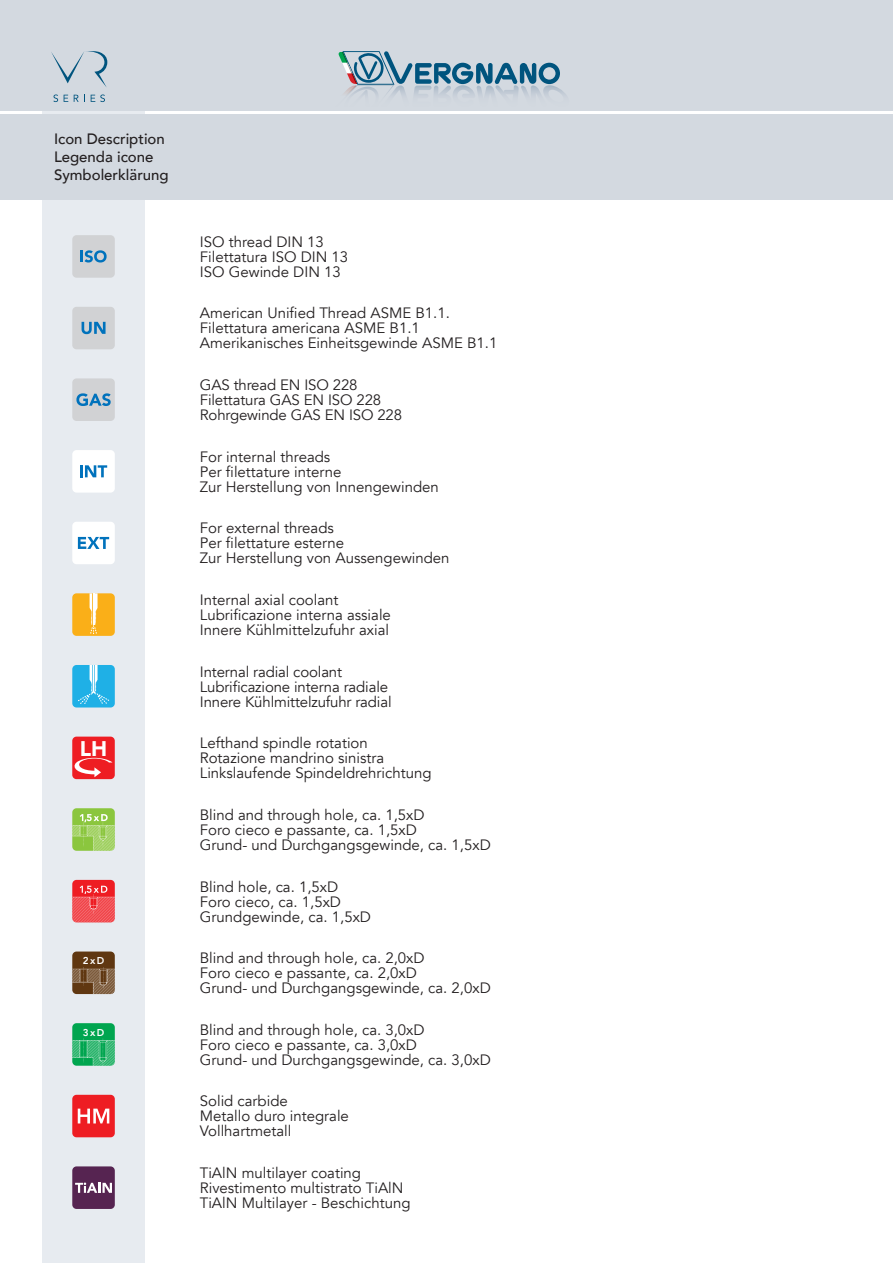
<style>
.page{position:relative;width:893px;height:1263px;background:#fff}
.page>*{position:absolute;margin:0;border:0;box-sizing:border-box;transform-origin:0 0}
.t1{font:900 21.15px "Avenir";color:#fff}
.t2{font:15px/15px "Avenir";color:#231f20}
.t3{font:500 15px/18px "Avenir";color:#231f20}
.t4{font:800 9.9px "Avenir";color:#fff}
</style>
<div class="page">
<div style="left:43px;top:0;width:102px;height:1263px;background:#e7ebf0"></div>
<div style="left:72px;top:1023px;width:43px;height:43px;background:#00a54f;border-radius:4px"></div>
<svg style="left:72px;top:1038px;width:43px;height:28px"></svg>
<div style="left:72px;top:951px;width:43px;height:43px;background:#603711;border-radius:4px"></div>
<svg style="left:72px;top:967px;width:43px;height:27px"></svg>
<div style="left:72px;top:808px;width:43px;height:43px;background:#8bc63e;border-radius:4px"></div>
<svg style="left:72px;top:814px;width:43px;height:37px"></svg>
<div style="left:72px;top:235px;width:43px;height:43px;background:#d1d2d4;border-radius:4px"></div>
<svg style="left:80px;top:250px;width:27px;height:12px"></svg>
<div style="left:72px;top:450px;width:43px;height:43px;background:#fff;border-radius:4px"></div>
<svg style="left:80px;top:465px;width:27px;height:12px"></svg>
<div style="left:72px;top:593px;width:43px;height:43px;background:#faaf18;border-radius:4px"></div>
<svg style="left:90px;top:593px;width:8px;height:41px"></svg>
<div style="left:72px;top:665px;width:43px;height:42px;background:#1fb0e6;border-radius:4px"></div>
<svg style="left:78px;top:665px;width:31px;height:39px"></svg>
<div style="left:72px;top:880px;width:43px;height:42px;background:#ee1d23;border-radius:4px"></div>
<svg style="left:72px;top:886px;width:43px;height:36px"></svg>
<div style="left:72px;top:1095px;width:43px;height:42px;background:#ee1d23;border-radius:4px"></div>
<svg style="left:78px;top:1108px;width:31px;height:15px"></svg>
<div style="left:72px;top:1166px;width:43px;height:43px;background:#562451;border-radius:4px"></div>
<svg style="left:75px;top:1182px;width:37px;height:11px"></svg>
<div style="left:72px;top:737px;width:43px;height:42px;background:#ee1d23;border-radius:4px"></div>
<svg style="left:72px;top:750px;width:41px;height:27px"></svg>
<div style="left:72px;top:378px;width:43px;height:43px;background:#d1d2d4;border-radius:4px"></div>
<svg style="left:76px;top:393px;width:35px;height:13px"></svg>
<div style="left:72px;top:522px;width:43px;height:42px;background:#fff;border-radius:4px"></div>
<svg style="left:78px;top:537px;width:31px;height:12px"></svg>
<div style="left:72px;top:307px;width:43px;height:42px;background:#d1d2d4;border-radius:4px"></div>
<svg style="left:82px;top:322px;width:24px;height:12px"></svg>
<div style="left:0;top:0;width:893px;height:111px;background:#d3d9e0"></div>
<svg style="left:324px;top:51px;width:245px;height:64px"></svg>
<svg style="left:51px;top:51px;width:56px;height:36px"></svg>
<svg style="left:53px;top:94px;width:5px;height:8px"></svg>
<svg style="left:64px;top:95px;width:4px;height:7px"></svg>
<svg style="left:74px;top:95px;width:11px;height:7px"></svg>
<svg style="left:91px;top:94px;width:14px;height:8px"></svg>
<div style="left:0;top:115px;width:893px;height:85px;background:#d3d9e0"></div>
<p class="t3" style="left:54px;top:129px;width:116px">Icon Description<br>Legenda icone<br>Symbolerklärung</p>
<h1 class="t1" style="left:80px;top:730px;width:29px">LH</h1>
<p class="t4" style="left:83px;top:952px;width:23px">2 x D</p>
<p class="t4" style="left:83px;top:1023px;width:23px">3 x D</p>
<p class="t2" style="left:200px;top:234px;width:150px">ISO thread DIN 13<br>Filettatura ISO DIN 13<br>ISO Gewinde DIN 13</p>
<p class="t2" style="left:200px;top:306px;width:299px">American Unified Thread ASME B1.1.<br>Filettatura americana ASME B1.1<br>Amerikanisches Einheitsgewinde ASME B1.1</p>
<p class="t2" style="left:200px;top:378px;width:204px">GAS thread EN ISO 228<br>Filettatura GAS EN ISO 228<br>Rohrgewinde GAS EN ISO 228</p>
<p class="t2" style="left:200px;top:449px;width:240px">For internal threads<br>Per filettature interne<br>Zur Herstellung von Innengewinden</p>
<p class="t2" style="left:200px;top:521px;width:251px">For external threads<br>Per filettature esterne<br>Zur Herstellung von Aussengewinden</p>
<p class="t2" style="left:200px;top:593px;width:193px">Internal axial coolant<br>Lubrificazione interna assiale<br>Innere Kühlmittelzufuhr axial</p>
<p class="t2" style="left:200px;top:664px;width:193px">Internal radial coolant<br>Lubrificazione interna radiale<br>Innere Kühlmittelzufuhr radial</p>
<p class="t2" style="left:200px;top:736px;width:233px">Lefthand spindle rotation<br>Rotazione mandrino sinistra<br>Linkslaufende Spindeldrehrichtung</p>
<p class="t2" style="left:200px;top:807px;width:292px">Blind and through hole, ca. 1,5xD<br>Foro cieco e passante, ca. 1,5xD<br>Grund- und Durchgangsgewinde, ca. 1,5xD</p>
<p class="t2" style="left:200px;top:879px;width:173px">Blind hole, ca. 1,5xD<br>Foro cieco, ca. 1,5xD<br>Grundgewinde, ca. 1,5xD</p>
<p class="t2" style="left:200px;top:951px;width:292px">Blind and through hole, ca. 2,0xD<br>Foro cieco e passante, ca. 2,0xD<br>Grund- und Durchgangsgewinde, ca. 2,0xD</p>
<p class="t2" style="left:200px;top:1022px;width:292px">Blind and through hole, ca. 3,0xD<br>Foro cieco e passante, ca. 3,0xD<br>Grund- und Durchgangsgewinde, ca. 3,0xD</p>
<p class="t2" style="left:200px;top:1094px;width:151px">Solid carbide<br>Metallo duro integrale<br>Vollhartmetall</p>
<p class="t2" style="left:200px;top:1166px;width:212px">TiAlN multilayer coating<br>Rivestimento multistrato TiAlN<br>TiAlN Multilayer - Beschichtung</p>
</div>
